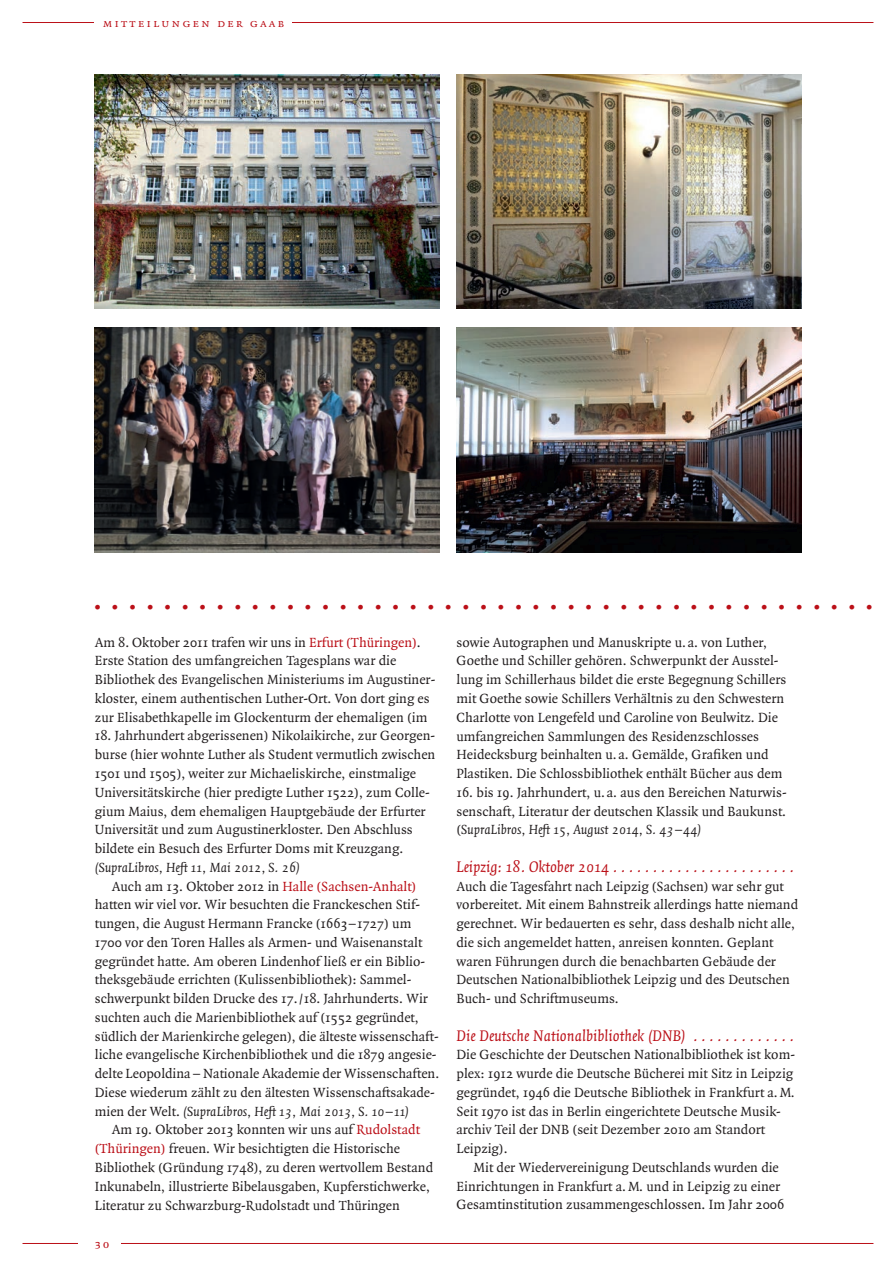
<style>
.page{position:relative;width:896px;height:1266px;background:#fff}
.page>*{position:absolute;margin:0;border:0;box-sizing:border-box;transform-origin:0 0}
.t1{font:36px "Quadraat OT";color:#bb1018}
.t2{font:italic 16.5px "Quadraat OT";color:#bb1018}
.t3{font:14.4px "Quadraat OT";color:#231f20}
.t4{font:14.25px/18.8px "Quadraat OT";color:#231f20}
.t5{font:italic 14.25px "Quadraat OT";color:#231f20}
.t6{font:12px "Quadraat OT Regular 3";letter-spacing:.18em;color:#bb1018}
.t7{font:12px "Quadraat OT";color:#bb1018}
.s1{color:#bb1018}
.s2{font-style:normal}
.s3{font-style:italic}
.s4{font-size:14.4px}
</style>
<div class="page">
<hr style="left:22px;top:1242px;width:851px;height:1px;background:#bb1018">
<hr style="left:22px;top:22px;width:851px;height:1px;background:#bb1018">
<div style="left:95px;top:14px;width:197px;height:17px;background:#fff"></div>
<div style="left:78px;top:1234px;width:42px;height:17px;background:#fff"></div>
<img style="left:95px;top:75px;width:344px;height:234px">
<img style="left:456px;top:75px;width:345px;height:234px">
<img style="left:95px;top:328px;width:344px;height:225px">
<img style="left:456px;top:328px;width:345px;height:225px">
<p class="t6" style="left:103px;top:17px;width:183px">mitteilungen der gaab</p>
<h1 class="t1" style="left:93px;top:578px;width:801px">. . . . . . . . . . . . . . . . . . . . . . . . . . . . . . . . . . . . . . . . . . . . . .</h1>
<p class="t4" style="left:95px;top:633px;width:342px">Am 8. Oktober 2011 trafen wir uns in <span class="s1">Erfurt (Thüringen)</span>.<br>Erste Station des umfangreichen Tagesplans war die Bibliothek des Evangelischen Ministeriums im Augustiner&shy;kloster, einem authentischen Luther-Ort. Von dort ging es zur Elisabethkapelle im Glockenturm der ehemaligen (im</p>
<p class="t4" style="left:95px;top:726px;width:342px">18. Jahrhundert abgerissenen) Nikolaikirche, zur Georgen&shy;burse (hier wohnte Luther als Student vermutlich zwischen 1501 und 1505), weiter zur Michaeliskirche, einstmalige Universitätskirche (hier predigte Luther 1522), zum Colle&shy;gium Maius, dem ehemaligen Hauptgebäude der Erfurter Universität und zum Augustinerkloster. Den Abschluss bildete ein Besuch des Erfurter Doms mit Kreuzgang.</p>
<p class="t5" style="left:95px;top:859px;width:207px">(SupraLibros, Heft 11, Mai 2012, S. 26)</p>
<p class="t4" style="left:112px;top:876px;width:306px">Auch am 13. Oktober 2012 in <span class="s1">Halle (Sachsen-Anhalt)</span></p>
<p class="t4" style="left:95px;top:895px;width:327px">hatten wir viel vor. Wir besuchten die Franckeschen Stif-</p>
<p class="t4" style="left:95px;top:914px;width:318px">tungen, die August Hermann Francke (1663 – 1727) um</p>
<p class="t4" style="left:95px;top:933px;width:329px">1700 vor den Toren Halles als Armen- und Waisenanstalt</p>
<p class="t4" style="left:95px;top:951px;width:332px">gegründet hatte. Am oberen Lindenhof ließ er ein Biblio-</p>
<p class="t4" style="left:95px;top:970px;width:318px">theksgebäude errichten (Kulissenbibliothek): Sammel-</p>
<p class="t4" style="left:95px;top:989px;width:334px">schwerpunkt bilden Drucke des 17./18. Jahrhunderts. Wir</p>
<p class="t4" style="left:95px;top:1008px;width:325px">suchten auch die Marienbibliothek auf (1552 gegründet,</p>
<p class="t4" style="left:95px;top:1026px;width:345px">südlich der Marienkirche gelegen), die älteste wissenschaft-</p>
<p class="t4" style="left:95px;top:1045px;width:343px">liche evangelische Kirchenbiblio thek und die 1879 angesie-</p>
<p class="t4" style="left:95px;top:1064px;width:346px">delte Leopoldina – Nationale Akademie der Wissenschaften.</p>
<p class="t4" style="left:95px;top:1083px;width:341px">Diese wiederum zählt zu den ältesten Wissenschaftsakade-</p>
<p class="t5" style="left:95px;top:1103px;width:316px"><span class="s2">mien der Welt.</span> (Supra Libros, Heft 13, Mai 2013, S. 10 <span class="s2">–</span> 11)</p>
<p class="t4" style="left:112px;top:1120px;width:309px">Am 19. Oktober 2013 konnten wir uns auf <span class="s1">Rudolstadt</span></p>
<p class="t4" style="left:95px;top:1139px;width:307px"><span class="s1">(Thüringen)</span> freuen. Wir besichtigten die Historische</p>
<p class="t4" style="left:95px;top:1158px;width:340px">Bibliothek (Gründung 1748), zu deren wertvollem Bestand</p>
<p class="t4" style="left:95px;top:1177px;width:336px">Inkunabeln, illustrierte Bibelausgaben, Kupferstichwerke,</p>
<p class="t4" style="left:95px;top:1195px;width:306px">Literatur zu Schwarzburg-Rudolstadt und Thüringen</p>
<p class="t7" style="left:95px;top:1237px;width:16px">30</p>
<p class="t4" style="left:456px;top:633px;width:331px">sowie Autographen und Manuskripte u. a. von Luther, Goethe und Schiller gehören. Schwerpunkt der Ausstel&shy;lung im Schillerhaus bildet die erste Begegnung Schillers mit Goethe sowie Schillers Verhältnis zu den Schwestern Charlotte von Lengefeld und Caroline von Beulwitz. Die umfangreichen Sammlungen des Residenzschlosses Heidecksburg beinhalten u. a. Gemälde, Grafiken und Plastiken. Die Schlossbibliothek enthält Bücher aus dem</p>
<p class="t4" style="left:456px;top:783px;width:332px;text-align:justify">16. bis 19. Jahrhundert, u. a. aus den Bereichen Naturwis&shy;senschaft, Literatur der deutschen Klassik und Baukunst. (<span class="s3">SupraLibros, Heft 15, August 2014, S. 43</span> – <span class="s3">44)</span></p>
<p class="t2" style="left:456px;top:857px;width:339px">Leipzig: 18. Oktober 2014 . . . . . . . . . . . . . . . . . . . . . . .</p>
<p class="t4" style="left:456px;top:876px;width:343px">Auch die Tagesfahrt nach Leipzig (Sachsen) war sehr gut vorbereitet. Mit einem Bahnstreik allerdings hatte niemand gerechnet. Wir bedauerten es sehr, dass deshalb nicht alle, die sich angemeldet hatten, anreisen konnten. Geplant waren Führungen durch die benachbarten Gebäude der Deutschen Nationalbibliothek Leipzig und des Deutschen Buch- und Schriftmuseums.</p>
<p class="t2" style="left:456px;top:1026px;width:339px">Die Deutsche Nationalbibliothek (DNB) . . . . . . . . . . . . .</p>
<p class="t4" style="left:456px;top:1045px;width:340px">Die Geschichte der Deutschen Nationalbibliothek ist kom&shy;plex: 1912 wurde die Deutsche Bücherei mit Sitz in Leipzig gegründet, 1946 die Deutsche Bibliothek in Frankfurt a. M.<br>Seit 1970 ist das in Berlin eingerichtete Deutsche Musik&shy;archiv Teil der DNB (seit Dezember 2010 am Standort Leipzig).</p>
<p class="t4" style="left:456px;top:1158px;width:325px;text-align:right">Mit der Wiedervereinigung Deutschlands wurden die<br>Einrichtungen in Frankfurt a. M. und in <span class="s4">Leipzig zu einer</span></p>
<p class="t3" style="left:456px;top:1196px;width:329px">Gesamtinstitution zusammengeschlossen. Im Jahr 2006</p>
</div>
